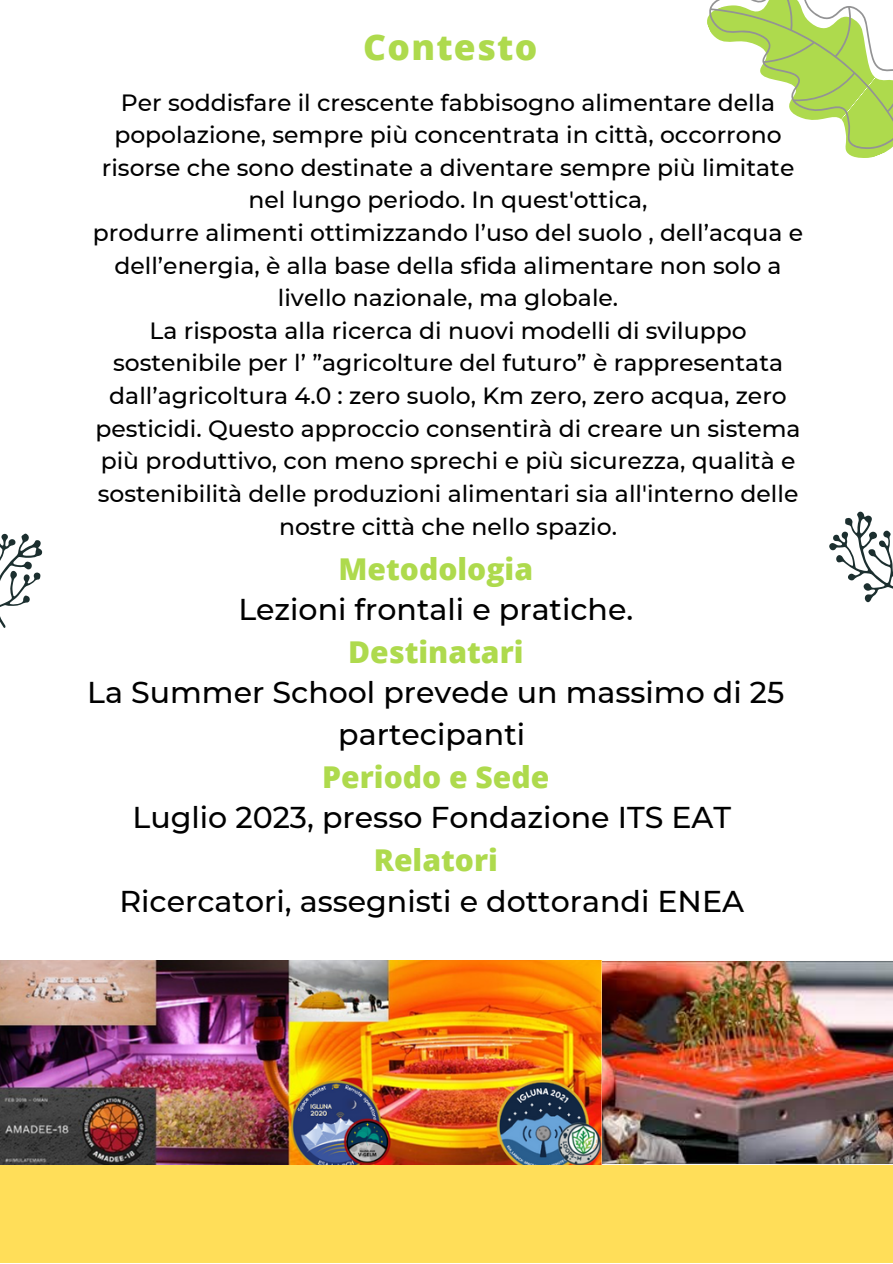
<style>
.page{position:relative;width:893px;height:1264px;background:#fff}
.page>*{position:absolute;margin:0;border:0;box-sizing:border-box;transform-origin:0 0}
.t1{font:800 35.4px "Open Sans";letter-spacing:.035em;color:#aeda4d}
.t2{font:500 30px/41.5px "Montserrat";color:#000;text-align:center}
.t3{font:800 30px "Open Sans";color:#aeda4d}
.t4{font:500 23.4px/32.5px "Montserrat";color:#000;text-align:center}
</style>
<div class="page">
<svg style="left:707px;top:0;width:185px;height:158px"></svg>
<svg style="left:829px;top:511px;width:63px;height:92px"></svg>
<svg style="left:0;top:533px;width:42px;height:95px"></svg>
<div style="left:0;top:1165px;width:892px;height:97px;background:#ffde59"></div>
<img style="left:0;top:960px;width:892px;height:204px">
<p class="t1" style="left:363px;top:22px;width:175px">Contesto</p>
<p class="t4" style="left:102px;top:86px;width:694px">Per soddisfare il crescente fabbisogno alimentare della popolazione, sempre più concentrata in città, occorrono risorse che sono destinate a diventare sempre più limitate nel lungo periodo. In quest'ottica,</p>
<p class="t4" style="left:93px;top:216px;width:711px">produrre alimenti ottimizzando l’uso del suolo , dell’acqua e dell’energia, è alla base della sfida alimentare non solo a livello nazionale, ma globale.</p>
<p class="t4" style="left:95px;top:314px;width:706px">La risposta alla ricerca di nuovi modelli di sviluppo sostenibile per l’ ”agricolture del futuro” è rappresentata dall’agricoltura 4.0 : zero suolo, Km zero, zero acqua, zero pesticidi. Questo approccio consentirà di creare un sistema più produttivo, con meno sprechi e più sicurezza, qualità e sostenibilità delle produzioni alimentari sia all'interno delle nostre città che nello spazio.</p>
<p class="t3" style="left:338px;top:547px;width:196px">Metodologia</p>
<p class="t2" style="left:238px;top:588px;width:396px">Lezioni frontali e pratiche.</p>
<p class="t3" style="left:348px;top:631px;width:177px">Destinatari</p>
<p class="t2" style="left:87px;top:672px;width:698px">La Summer School prevede un massimo di 25 partecipanti</p>
<p class="t3" style="left:322px;top:755px;width:228px">Periodo e Sede</p>
<p class="t2" style="left:132px;top:796px;width:600px">Luglio 2023, presso Fondazione ITS EAT</p>
<p class="t3" style="left:373px;top:839px;width:126px">Relatori</p>
<p class="t2" style="left:119px;top:880px;width:626px">Ricercatori, assegnisti e dottorandi ENEA</p>
</div>
